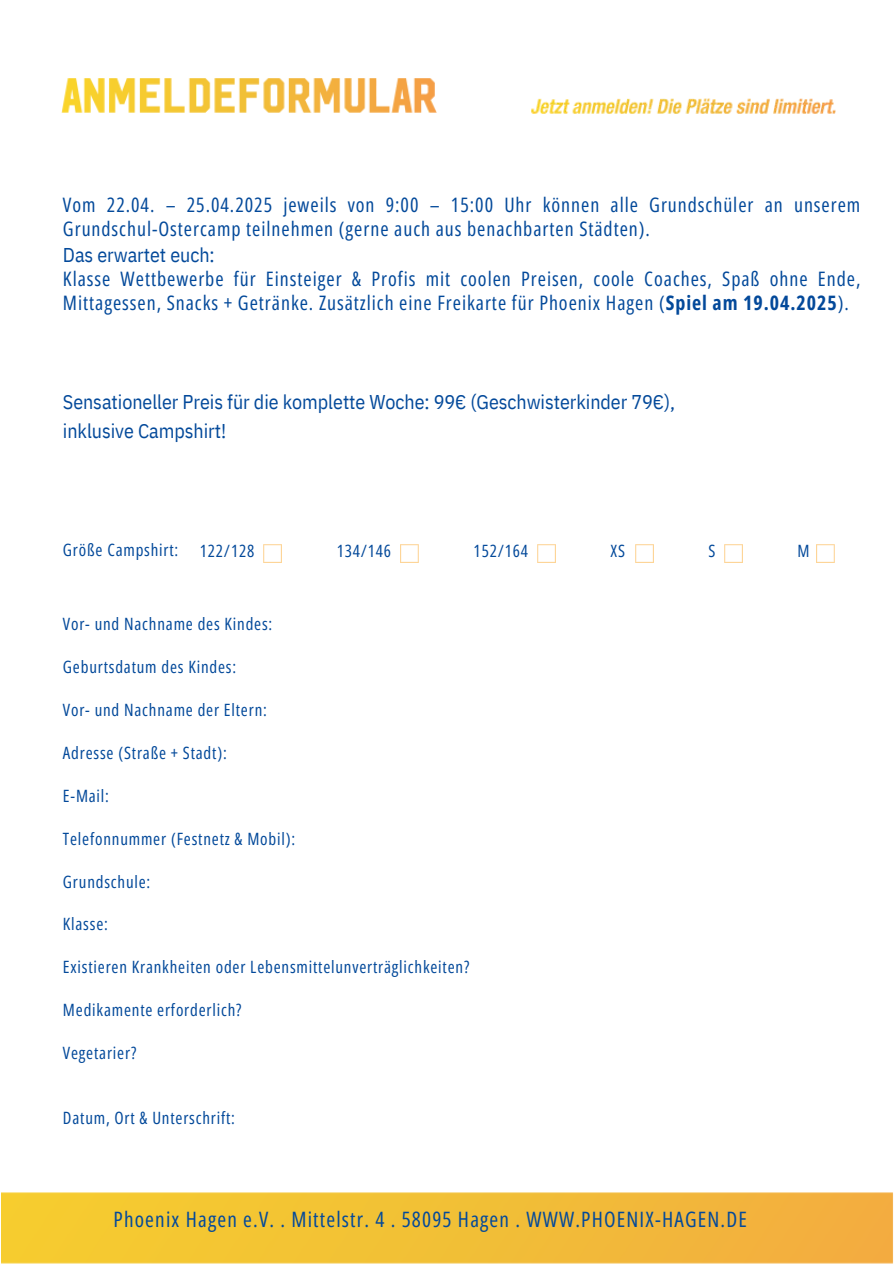
<style>
.page{position:relative;width:894px;height:1264px;background:#fff}
.page>*{position:absolute;margin:0;border:0;box-sizing:border-box;transform-origin:0 0}
.t1{font:21.15px "Open Sans Condensed";letter-spacing:.055em;color:#03499a}
.t2{font:19.95px/23.7px "Open Sans Condensed";letter-spacing:.05em;color:#03499a}
.t3{font:19.95px/29.2px "IBM Plex Sans Cond";letter-spacing:-.005em;color:#03499a}
.t4{font:16.95px "Open Sans Condensed";letter-spacing:.05em;color:#03499a}
.s1{font-weight:700}
</style>
<div class="page">
<img style="left:263px;top:544px;width:19px;height:18px">
<img style="left:61px;top:78px;width:376px;height:34px">
<img style="left:400px;top:544px;width:19px;height:18px">
<img style="left:537px;top:544px;width:18px;height:18px">
<img style="left:635px;top:544px;width:18px;height:18px">
<img style="left:724px;top:544px;width:18px;height:18px">
<img style="left:1px;top:1192px;width:891px;height:71px">
<img style="left:531px;top:98px;width:305px;height:16px">
<img style="left:816px;top:544px;width:19px;height:18px">
<p class="t2" style="left:63px;top:192px;width:798px">Vom 22.04. – 25.04.2025 jeweils von 9:00 – 15:00 Uhr können alle Grundschüler an unserem<br>Grundschul-Ostercamp teilnehmen (gerne auch aus benachbarten Städten).</p>
<p class="t3" style="left:63px;top:238px;width:153px">Das erwartet euch:</p>
<p class="t2" style="left:63px;top:267px;width:798px">Klasse Wettbewerbe für Einsteiger &amp; Profis mit coolen Preisen, coole Coaches, Spaß ohne Ende,<br>Mittagessen, Snacks + Getränke. Zusätzlich eine Freikarte für Phoenix Hagen (<span class="s1">Spiel am 19.04.2025</span>).</p>
<p class="t3" style="left:63px;top:385px;width:613px">Sensationeller Preis für die komplette Woche: 99€ (Geschwisterkinder 79€), inklusive Campshirt!</p>
<p class="t4" style="left:63px;top:538px;width:117px">Größe Campshirt:</p>
<p class="t4" style="left:200px;top:539px;width:56px">122/128</p>
<p class="t4" style="left:336px;top:539px;width:56px">134/146</p>
<p class="t4" style="left:473px;top:539px;width:56px">152/164</p>
<p class="t4" style="left:610px;top:539px;width:16px">XS</p>
<p class="t4" style="left:708px;top:539px;width:8px">S</p>
<p class="t4" style="left:797px;top:539px;width:14px">M</p>
<p class="t4" style="left:63px;top:612px;width:211px">Vor- und Nachname des Kindes:</p>
<p class="t4" style="left:63px;top:655px;width:175px">Geburtsdatum des Kindes:</p>
<p class="t4" style="left:63px;top:698px;width:205px">Vor- und Nachname der Eltern:</p>
<p class="t4" style="left:63px;top:741px;width:165px">Adresse (Straße + Stadt):</p>
<p class="t4" style="left:63px;top:784px;width:48px">E-Mail:</p>
<p class="t4" style="left:63px;top:827px;width:234px">Telefonnummer (Festnetz &amp; Mobil):</p>
<p class="t4" style="left:63px;top:869px;width:89px">Grundschule:</p>
<p class="t4" style="left:63px;top:912px;width:46px">Klasse:</p>
<p class="t4" style="left:63px;top:955px;width:408px">Existieren Krankheiten oder Lebensmittelunverträglichkeiten?</p>
<p class="t4" style="left:63px;top:998px;width:180px">Medikamente erforderlich?</p>
<p class="t4" style="left:63px;top:1041px;width:75px">Vegetarier?</p>
<p class="t4" style="left:63px;top:1106px;width:173px">Datum, Ort &amp; Unterschrift:</p>
<p class="t1" style="left:113px;top:1204px;width:634px">Phoenix Hagen e.V. . Mittelstr. 4 . 58095 Hagen . WWW.PHOENIX-HAGEN.DE</p>
</div>
